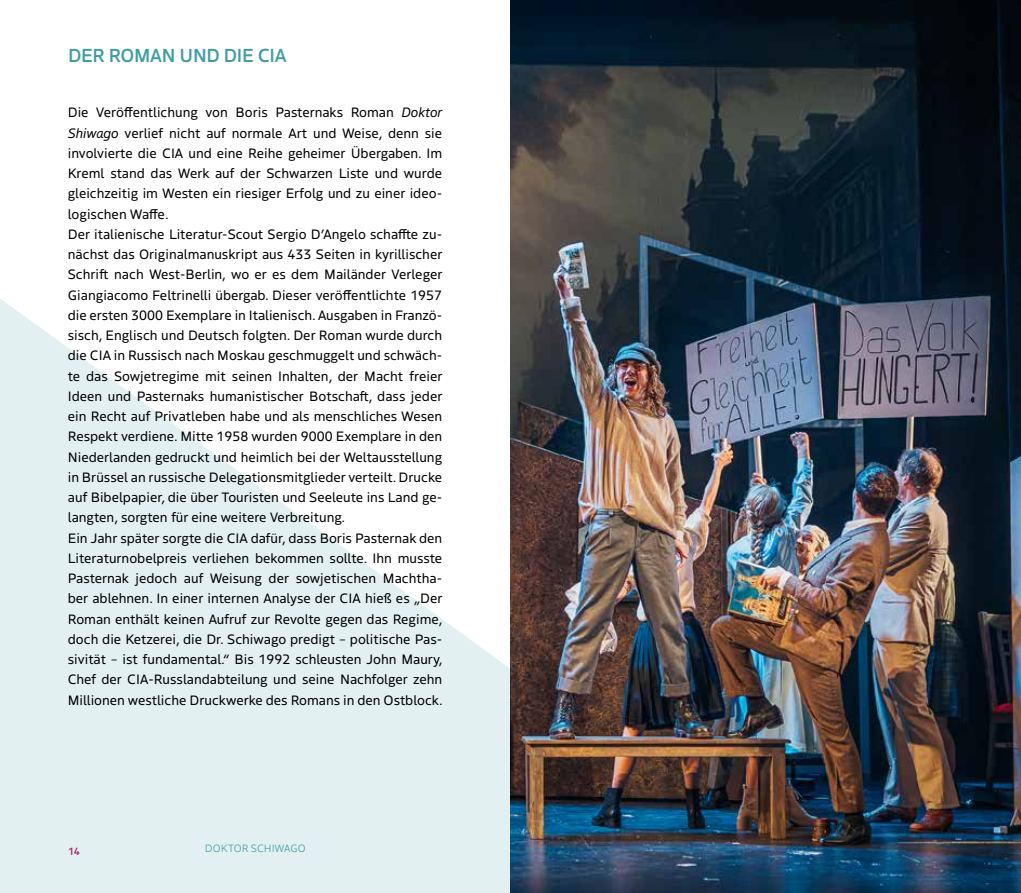
<style>
.page{position:relative;width:1021px;height:893px;background:#fff}
.page>*{position:absolute;margin:0;border:0;box-sizing:border-box;transform-origin:0 0}
.t1{font:500 18.75px "Boreal";letter-spacing:-.02em;color:#3e9da2}
.t2{font:13.5px/20.2px "Boreal";color:#000}
.t3{font:300 10.5px "Boreal";color:#3e9da2}
.t4{font:500 10.5px "Boreal";color:#a42569}
.s1{font-style:italic}
</style>
<div class="page">
<svg style="left:0;top:299px;width:510px;height:594px;fill:#e2f0f1"></svg>
<img style="left:510px;top:0;width:510px;height:893px">
<h1 class="t1" style="left:68px;top:40px;width:220px">DER ROMAN UND DIE CIA</h1>
<p class="t2" style="left:68px;top:101px;width:376px">Die Veröffentlichung von Boris Pasternaks Roman <span class="s1">Doktor Shiwago</span> verlief nicht auf normale Art und Weise, denn sie involvierte die CIA und eine Reihe geheimer Übergaben. Im Kreml stand das Werk auf der Schwarzen Liste und wurde gleichzeitig im Westen ein riesiger Erfolg und zu einer ideo&shy;logischen Waffe.<br>Der italienische Literatur-Scout Sergio D’Angelo schaffte zu&shy;nächst das Originalmanuskript aus 433 Seiten in kyrillischer Schrift nach West-Berlin, wo er es dem Mailänder Verleger Giangiacomo Feltrinelli übergab. Dieser veröffentlichte 1957 die ersten 3000 Exemplare in Italienisch. Ausgaben in Franzö&shy;sisch, Englisch und Deutsch folgten. Der Roman wurde durch die CIA in Russisch nach Moskau geschmuggelt und schwäch&shy;te das Sowjetregime mit seinen Inhalten, der Macht freier Ideen und Pasternaks humanistischer Botschaft, dass jeder ein Recht auf Privatleben habe und als menschliches Wesen Respekt verdiene. Mitte 1958 wurden 9000 Exemplare in den Niederlanden gedruckt und heimlich bei der Weltausstellung in Brüssel an russische Delegationsmitglieder verteilt. Drucke auf Bibelpapier, die über Touristen und Seeleute ins Land ge&shy;langten, sorgten für eine weitere Verbreitung.<br>Ein Jahr später sorgte die CIA dafür, dass Boris Pasternak den Literaturnobelpreis verliehen bekommen sollte. Ihn musste Pasternak jedoch auf Weisung der sowjetischen Machtha&shy;ber ablehnen. In einer internen Analyse der CIA hieß es „Der Roman enthält keinen Aufruf zur Revolte gegen das Regime, doch die Ketzerei, die Dr. Schiwago predigt – politische Pas&shy;sivität – ist fundamental.“ Bis 1992 schleusten John Maury, Chef der CIA-Russlandabteilung und seine Nachfolger zehn Millionen westliche Druckwerke des Romans in den Ostblock.</p>
<p class="t4" style="left:68px;top:843px;width:13px">14</p>
<p class="t3" style="left:205px;top:840px;width:102px">DOKTOR SCHIWAGO</p>
</div>
